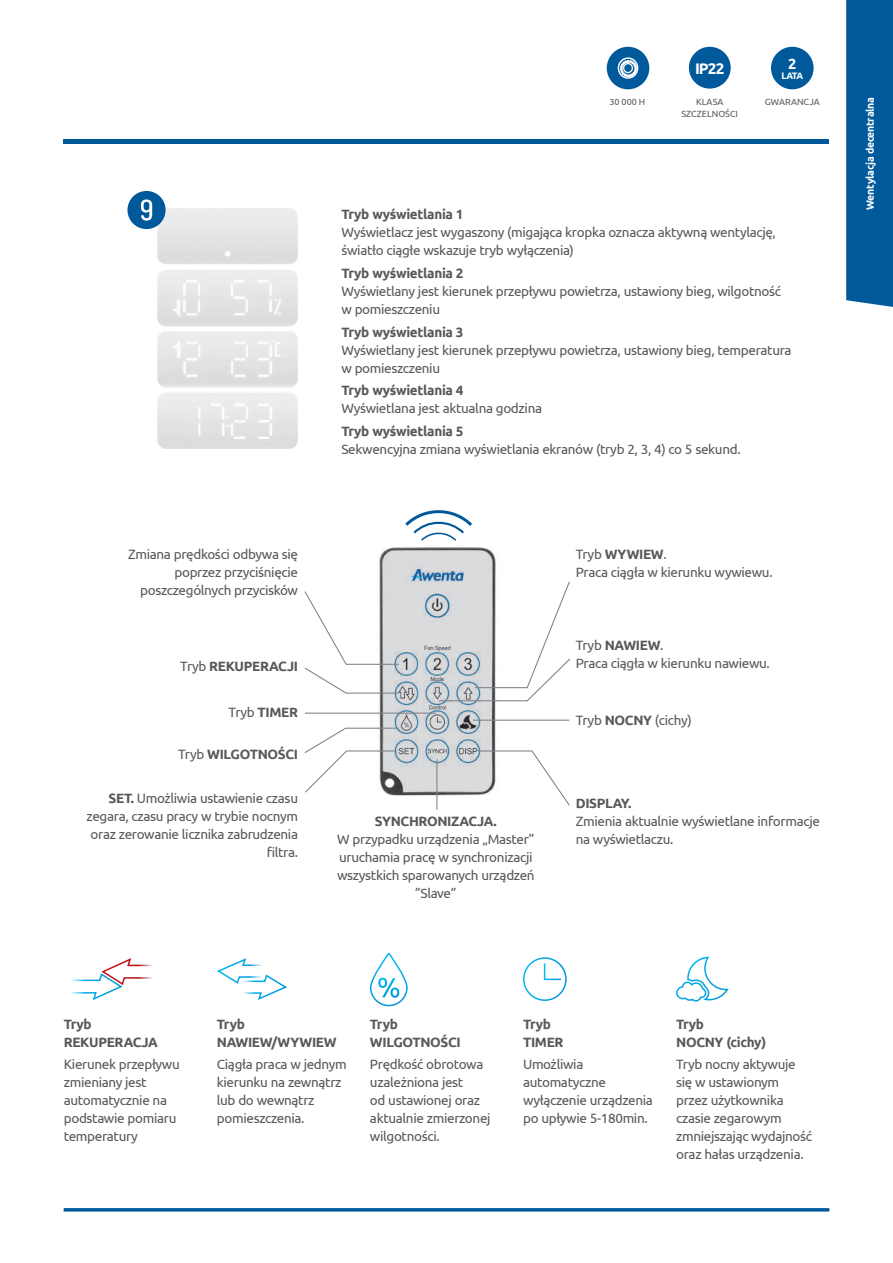
<style>
.page{position:relative;width:893px;height:1263px;background:#fff}
.page>*{position:absolute;margin:0;border:0;box-sizing:border-box;transform-origin:0 0}
.t1{font:51px "Fyra Numeric Circle Closed";color:#00599b}
.t2{font:700 15.3px "Ubuntu";color:#fff}
.t3{font:700 14.7px "Ubuntu";color:#fff}
.t4{font:13.5px/18px "Ubuntu";letter-spacing:-.025em;color:#57585a}
.t5{font:700 13.5px/18px "Ubuntu";letter-spacing:-.025em;color:#57585a}
.t6{font:700 10.5px "Ubuntu";letter-spacing:-.025em;color:#fff}
.t7{font:700 9.3px "Ubuntu";color:#fff}
.t8{font:9px "Ubuntu";color:#57585a}
.s1{font-weight:400}
.s2{font-weight:700}
</style>
<div class="page">
<div style="left:846px;top:0;width:47px;height:307px;background:#00599b"></div>
<hr style="left:64px;top:1208px;width:765px;height:3px;background:#00599b">
<hr style="left:64px;top:139px;width:765px;height:4px;background:#00599b">
<img style="left:342px;top:547px;width:183px;height:263px">
<svg style="left:304px;top:590px;width:96px;height:104px"></svg>
<svg style="left:438px;top:580px;width:132px;height:122px"></svg>
<svg style="left:394px;top:510px;width:90px;height:47px"></svg>
<hr style="left:305px;top:713px;width:131px;height:1px;background:#808285">
<hr style="left:473px;top:720px;width:96px;height:1px;background:#808285">
<svg style="left:304px;top:727px;width:96px;height:67px"></svg>
<hr style="left:436px;top:759px;width:1px;height:51px;background:#808285">
<svg style="left:476px;top:750px;width:94px;height:57px"></svg>
<img style="left:157px;top:208px;width:141px;height:241px">
<svg style="left:71px;top:958px;width:82px;height:42px"></svg>
<svg style="left:217px;top:958px;width:70px;height:42px"></svg>
<svg style="left:378px;top:978px;width:21px;height:20px"></svg>
<div style="left:370px;top:952px;width:38px;height:54px;border:2px solid #fff;border-radius:18px"></div>
<div style="left:523px;top:957px;width:44px;height:44px;border:2px solid #fff;border-radius:50%"></div>
<svg style="left:543px;top:962px;width:19px;height:19px"></svg>
<svg style="left:676px;top:956px;width:53px;height:46px"></svg>
<div style="left:771px;top:47px;width:43px;height:42px;background:#00599b;border-radius:50%"></div>
<div style="left:607px;top:47px;width:42px;height:42px;background:#00599b;border-radius:50%"></div>
<div style="left:689px;top:47px;width:42px;height:42px;background:#00599b;border-radius:50%"></div>
<svg style="left:618px;top:57px;width:20px;height:22px"></svg>
<h1 class="t1" style="left:125px;top:181px;width:44px">9</h1>
<p class="t4" style="left:128px;top:545px;width:172px;text-align:right">Zmiana prędkości odbywa się poprzez przyciśnięcie poszczególnych przycisków</p>
<p class="t5" style="left:180px;top:657px;width:119px"><span class="s1">Tryb</span> REKUPERACJI</p>
<p class="t5" style="left:229px;top:703px;width:71px"><span class="s1">Tryb</span> TIMER</p>
<p class="t5" style="left:178px;top:745px;width:121px"><span class="s1">Tryb</span> WILGOTNOŚCI</p>
<p class="t4" style="left:87px;top:789px;width:213px;text-align:right"><span class="s2">SET.</span> Umożliwia ustawienie czasu zegara, czasu pracy w trybie nocnym oraz zerowanie licznika zabrudzenia filtra.</p>
<p class="t8" style="left:609px;top:96px;width:37px">30 000 H</p>
<p class="t2" style="left:695px;top:59px;width:31px">IP22</p>
<p class="t3" style="left:788px;top:55px;width:10px">2</p>
<p class="t7" style="left:781px;top:70px;width:23px">LATA</p>
<p class="t8" style="left:696px;top:96px;width:29px">KLASA</p>
<p class="t8" style="left:765px;top:96px;width:56px">GWARANCJA</p>
<p class="t8" style="left:681px;top:108px;width:58px">SZCZELNOŚCI</p>
<p class="t5" style="left:341px;top:205px;width:124px">Tryb wyświetlania 1</p>
<p class="t4" style="left:341px;top:223px;width:436px">Wyświetlacz jest wygaszony (migająca kropka oznacza aktywną wentylację, światło ciągłe wskazuje tryb wyłączenia)</p>
<p class="t5" style="left:341px;top:264px;width:124px">Tryb wyświetlania 2</p>
<p class="t4" style="left:341px;top:282px;width:441px">Wyświetlany jest kierunek przepływu powietrza, ustawiony bieg, wilgotność w pomieszczeniu</p>
<p class="t5" style="left:341px;top:323px;width:124px">Tryb wyświetlania 3</p>
<p class="t4" style="left:341px;top:340px;width:452px">Wyświetlany jest kierunek przepływu powietrza, ustawiony bieg, temperatura w pomieszczeniu</p>
<p class="t5" style="left:341px;top:381px;width:124px">Tryb wyświetlania 4</p>
<p class="t4" style="left:341px;top:399px;width:202px">Wyświetlana jest aktualna godzina</p>
<p class="t5" style="left:341px;top:422px;width:124px">Tryb wyświetlania 5</p>
<p class="t4" style="left:341px;top:440px;width:401px">Sekwencyjna zmiana wyświetlania ekranów (tryb 2, 3, 4) co 5 sekund.</p>
<p class="t4" style="left:576px;top:545px;width:198px">Tryb <span class="s2">WYWIEW</span>.<br>Praca ciągła w kierunku wywiewu.</p>
<p class="t4" style="left:576px;top:636px;width:196px">Tryb <span class="s2">NAWIEW</span>.<br>Praca ciągła w kierunku nawiewu.</p>
<p class="t5" style="left:375px;top:812px;width:124px">SYNCHRONIZACJA.</p>
<p class="t4" style="left:337px;top:830px;width:199px;text-align:center">W przypadku urządzenia „Master” uruchamia pracę w synchronizacji wszystkich sparowanych urządzeń ”Slave”</p>
<p class="t4" style="left:576px;top:711px;width:118px">Tryb <span class="s2">NOCNY</span> (cichy)</p>
<p class="t5" style="left:576px;top:794px;width:57px">DISPLAY.</p>
<p class="t4" style="left:576px;top:812px;width:246px">Zmienia aktualnie wyświetlane informacje na wyświetlaczu.</p>
<p class="t6" style="left:864px;top:210px;width:114px;rotate:-90deg">Wentylacja decentralna</p>
<p class="t5" style="left:64px;top:1015px;width:96px">Tryb<br>REKUPERACJA</p>
<p class="t4" style="left:64px;top:1055px;width:118px">Kierunek przepływu zmieniany jest automatycznie na podstawie pomiaru temperatury</p>
<p class="t5" style="left:217px;top:1015px;width:121px">Tryb<br>NAWIEW/WYWIEW</p>
<p class="t4" style="left:217px;top:1055px;width:131px">Ciągła praca w jednym kierunku na zewnątrz lub do wewnątrz pomieszczenia.</p>
<p class="t5" style="left:370px;top:1015px;width:92px">Tryb<br>WILGOTNOŚCI</p>
<p class="t4" style="left:370px;top:1055px;width:122px">Prędkość obrotowa uzależniona jest<br>od ustawionej oraz aktualnie zmierzonej wilgotności.</p>
<p class="t5" style="left:523px;top:1015px;width:42px">Tryb<br>TIMER</p>
<p class="t4" style="left:523px;top:1055px;width:131px">Umożliwia automatyczne wyłączenie urządzenia po upływie 5-180min.</p>
<p class="t5" style="left:676px;top:1015px;width:91px">Tryb<br>NOCNY (cichy)</p>
<p class="t4" style="left:676px;top:1055px;width:138px">Tryb nocny aktywuje się w ustawionym przez użytkownika czasie zegarowym zmniejszając wydajność oraz hałas urządzenia.</p>
</div>
